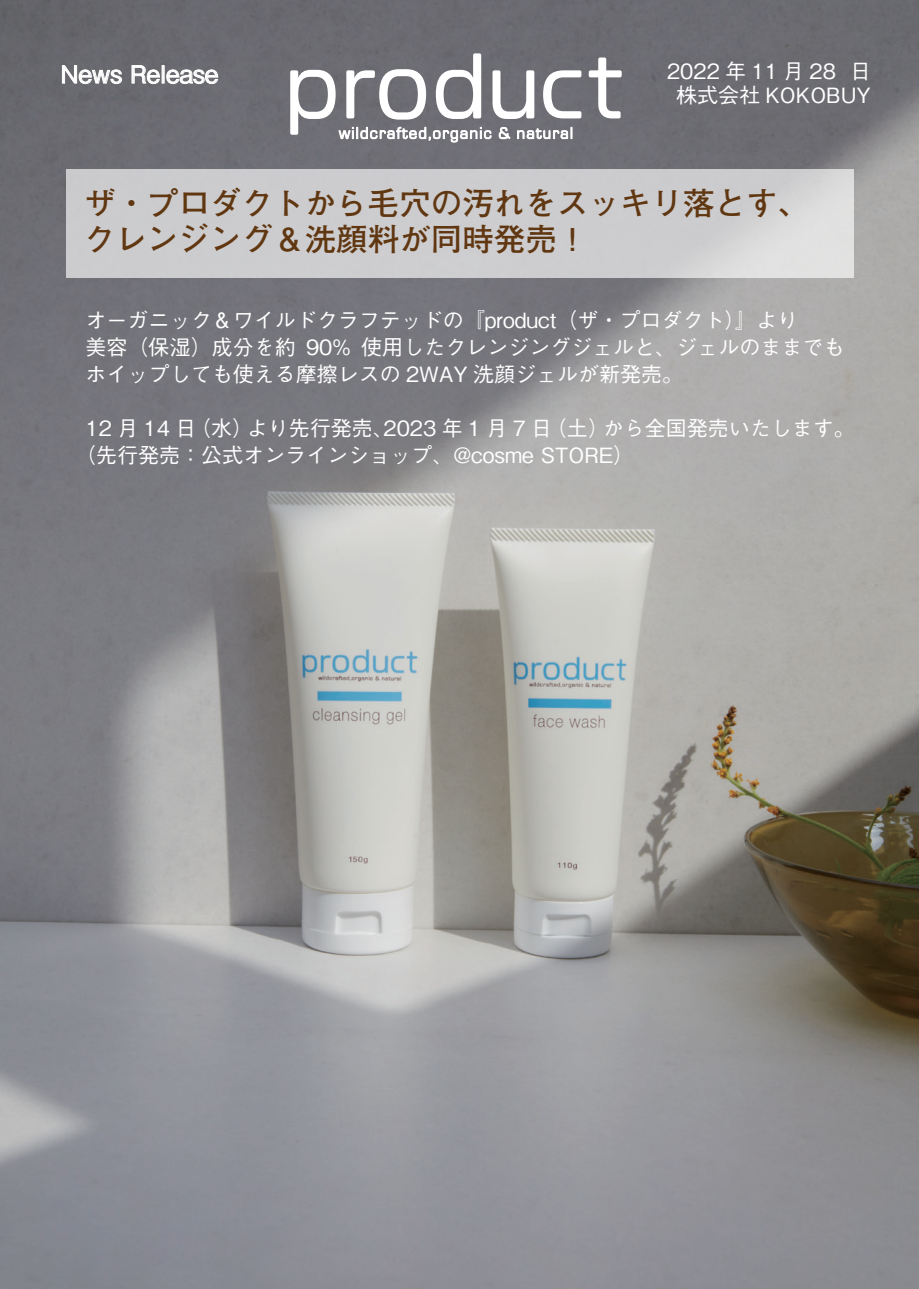
<style>
.page{position:relative;width:919px;height:1289px;background:#fff}
.page>*{position:absolute;margin:0;border:0;box-sizing:border-box;transform-origin:0 0}
.t1{font:700 31.5px/36px "Futo Go B101 Pr 6 N";color:#603711}
.t2{font:500 24px "Gothic BBB Pr 6 N";color:#fff}
.t3{font:500 21px/27px "Gothic BBB Pr 6 N";color:#fff}
</style>
<div class="page">
<img style="left:0;top:0;width:918px;height:1288px">
<div style="left:66px;top:169px;width:787px;height:108px;background:linear-gradient(to right,#c8c9cc,#d5d4d6)"></div>
<svg style="left:588px;top:57px;width:33px;height:61px"></svg>
<svg style="left:290px;top:53px;width:291px;height:89px"></svg>
<svg style="left:62px;top:65px;width:60px;height:19px"></svg>
<svg style="left:131px;top:65px;width:87px;height:19px;background:#9c9ca0"></svg>
<p class="t2" style="left:60px;top:55px;width:159px">News Release</p>
<p class="t3" style="left:667px;top:58px;width:205px;line-height:24px;text-align:center">2022 年 11 月 28 日株式会社 KOKOBUY</p>
<h1 class="t1" style="left:84px;top:184px;width:726px">ザ・プロダクトから毛穴の汚れをスッキリ落とす、クレンジング＆洗顔料が同時発売！</h1>
<p class="t3" style="left:86px;top:305px;width:760px">オーガニック＆ワイルドクラフテッドの『product（ザ・プロダクト）』より<br>美容（保湿）成分を約 90% 使用したクレンジングジェルと、ジェルのままでもホイップしても使える摩擦レスの 2WAY 洗顔ジェルが新発売。</p>
<p class="t3" style="left:75px;top:413px;width:781px;text-indent:10px">12 月 14 日（水）より先行発売、2023 年 1 月 7 日（土）から全国発売いたします。（先行発売：公式オンラインショップ、@cosme STORE）</p>
</div>
